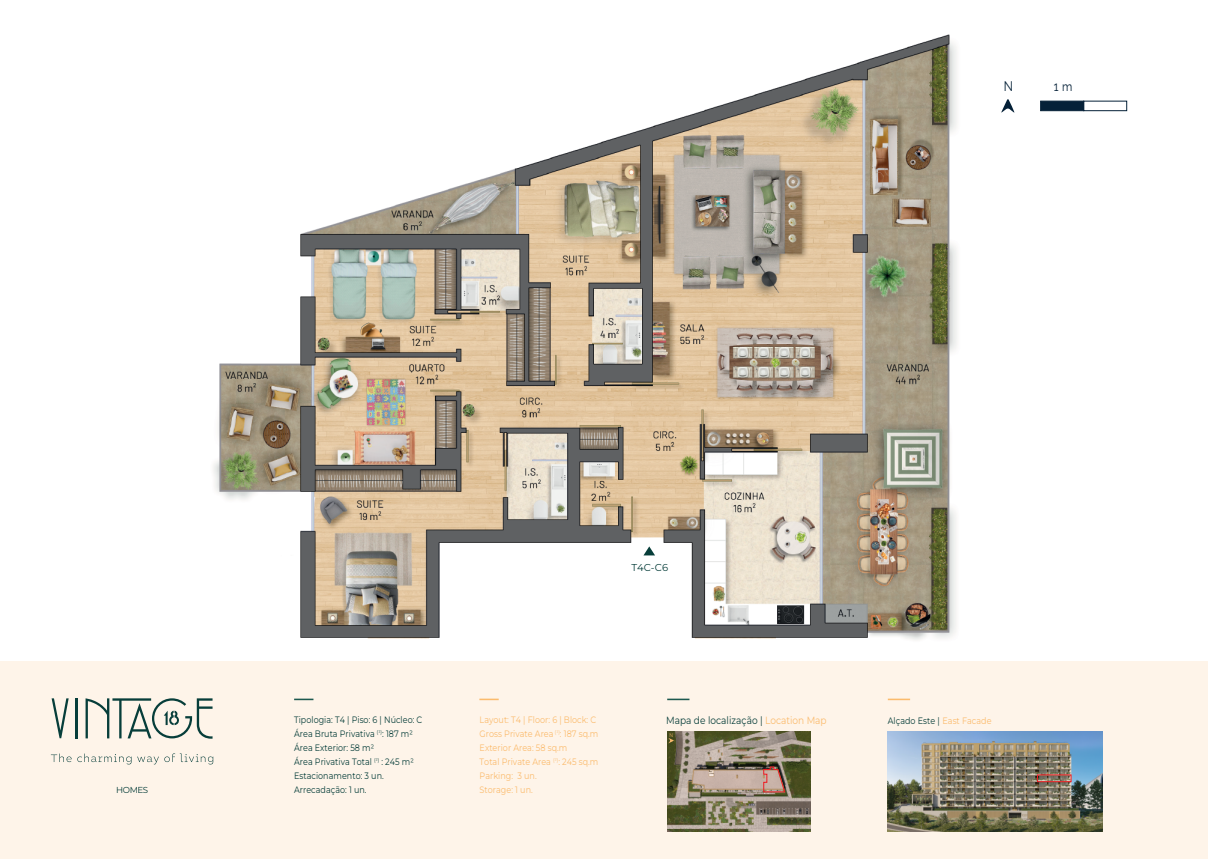
<style>
.page{position:relative;width:1208px;height:859px;background:#fff}
.page>*{position:absolute;margin:0;border:0;box-sizing:border-box;transform-origin:0 0}
.t1{font:100 13.9px "Raleway";color:#052138;scale:.86 1}
.t2{font:100 13px "Raleway";color:#052138;scale:.86 1}
.t3{font:100 10.4px "Montserrat";letter-spacing:.005em;color:#073e3a;scale:.86 1}
.t4{font:100 10px "Montserrat";color:#073e3a}
.t5{font:100 9.3px/14px "Montserrat";letter-spacing:.005em;color:#073e3a;scale:.86 1}
.t6{font:100 9.3px/14px "Montserrat";letter-spacing:.005em;color:#fbbb6d;scale:.86 1}
.t7{font:100 8.7px "Montserrat";letter-spacing:-.05em;color:#073e3a}
.t8{font:100 5.3px "Raleway";color:#fbbb6d;scale:.86 1}
.s1{color:#fbbb6d}
</style>
<div class="page">
<img style="left:213px;top:34px;width:744px;height:606px">
<svg style="left:1001px;top:99px;width:13px;height:14px"></svg>
<div style="left:1083px;top:101px;width:44px;height:10px;border:1px solid #052138"></div>
<div style="left:1040px;top:101px;width:44px;height:10px;background:#052138;border:1px solid #052138"></div>
<div style="left:0;top:661px;width:1208px;height:198px;background:#fef4e9"></div>
<svg style="left:294px;top:699px;width:19px;height:1px"></svg>
<svg style="left:479px;top:699px;width:20px;height:1px"></svg>
<svg style="left:888px;top:699px;width:22px;height:1px"></svg>
<svg style="left:51px;top:753px;width:80px;height:11px"></svg>
<svg style="left:137px;top:753px;width:76px;height:11px"></svg>
<hr style="left:75px;top:698px;width:3px;height:40px;background:#073e3a">
<svg style="left:52px;top:698px;width:17px;height:40px"></svg>
<svg style="left:86px;top:698px;width:126px;height:41px"></svg>
<img style="left:667px;top:731px;width:143px;height:100px">
<svg style="left:667px;top:699px;width:22px;height:1px"></svg>
<svg style="left:643px;top:546px;width:12px;height:9px"></svg>
<img style="left:888px;top:731px;width:214px;height:100px">
<div style="left:1037px;top:774px;width:34px;height:8px;border:1px solid #ee1d23"></div>
<svg style="left:763px;top:766px;width:22px;height:27px"></svg>
<svg style="left:668px;top:738px;width:6px;height:5px"></svg>
<h1 class="t1" style="left:1003px;top:75px;width:12px">N</h1>
<h2 class="t2" style="left:1054px;top:76px;width:23px">1 m</h2>
<p class="t4" style="left:631px;top:560px;width:38px">T4C-C6</p>
<p class="t5" style="left:294px;top:713px;width:151px">Tipologia: T4 | Piso: 6 | Núcleo: C<br>Área Bruta Privativa <sup>(1)</sup>: 187 m2<br>Área Exterior: 58 m2<br>Área Privativa Total <sup>(2)</sup> : 245 m2<br>Estacionamento: 3 un.<br>Arrecadação: 1 un.</p>
<p class="t6" style="left:479px;top:713px;width:140px">Layout: T4 | Floor: 6 | Block: C<br>Gross Private Area <sup>(1)</sup>: 187 sq.m<br>Exterior Area: 58 sq.m<br>Total Private Area <sup>(2)</sup>: 245 sq.m<br>Parking: 3 un.</p>
<p class="t7" style="left:116px;top:784px;width:34px">HOMES</p>
<p class="t6" style="left:479px;top:783px;width:63px">Storage: 1 un.</p>
<p class="t3" style="left:666px;top:713px;width:188px">Mapa de localização | <span class="s1">Location Map</span></p>
<p class="t8" style="left:669px;top:731px;width:6px">N</p>
<p class="t5" style="left:888px;top:713px;width:122px">Alçado Este | <span class="s1">East Facade</span></p>
</div>
